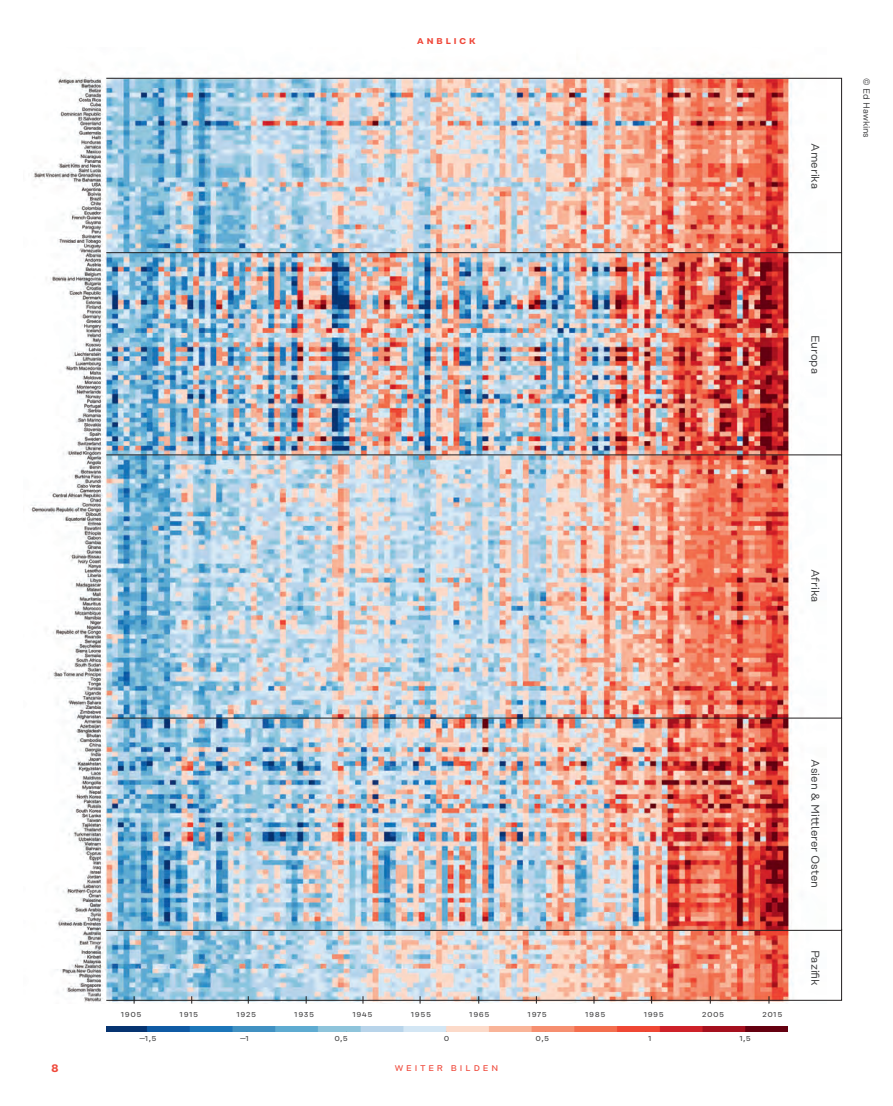
<style>
.page{position:relative;width:893px;height:1106px;background:#fff}
.page>*{position:absolute;margin:0;border:0;box-sizing:border-box;transform-origin:0 0}
.t1{font:600 13.5px "Rational Text";color:#ef4739}
.t2{font:11.25px "Rational Text";color:#3e3e3f}
.t3{font:10.5px "Rational Text";letter-spacing:.22em;color:#ef4739}
.t4{font:600 10.5px "Rational Text";letter-spacing:.22em;color:#ef4739}
.t5{font:9px "Rational Text";letter-spacing:.05em;color:#3e3e3f}
</style>
<div class="page">
<img style="left:30px;top:69px;width:796px;height:934px">
<img style="left:106px;top:718px;width:736px;height:210px">
<hr style="left:892px;top:0;width:1px;height:1106px;background:#ef4739">
<div style="left:106px;top:78px;width:736px;height:175px;border:1px solid #231f20"></div>
<hr style="left:841px;top:253px;width:1px;height:202px;background:#231f20">
<img style="left:106px;top:928px;width:736px;height:73px">
<img style="left:106px;top:1026px;width:682px;height:5px">
<p class="t4" style="left:417px;top:34px;width:61px">anBlIck</p>
<p class="t2" style="left:822px;top:143px;width:47px;rotate:90deg">Amerika</p>
<p class="t5" style="left:872px;top:78px;width:62px;rotate:90deg">© Ed Hawkins</p>
<p class="t2" style="left:822px;top:335px;width:41px;rotate:90deg">Europa</p>
<p class="t2" style="left:822px;top:569px;width:35px;rotate:90deg">Afrika</p>
<p class="t5" style="left:121px;top:1008px;width:22px">1905</p>
<p class="t5" style="left:180px;top:1008px;width:20px">1915</p>
<p class="t5" style="left:236px;top:1008px;width:21px">1925</p>
<p class="t5" style="left:294px;top:1008px;width:21px">1935</p>
<p class="t5" style="left:352px;top:1008px;width:22px">1945</p>
<p class="t5" style="left:411px;top:1008px;width:22px">1955</p>
<p class="t5" style="left:469px;top:1008px;width:22px">1965</p>
<p class="t5" style="left:528px;top:1008px;width:21px">1975</p>
<p class="t5" style="left:585px;top:1008px;width:22px">1985</p>
<p class="t5" style="left:644px;top:1008px;width:22px">1995</p>
<p class="t5" style="left:702px;top:1008px;width:24px">2005</p>
<p class="t5" style="left:762px;top:1008px;width:22px">2015</p>
<p class="t5" style="left:139px;top:1032px;width:19px">–1,5</p>
<p class="t5" style="left:240px;top:1032px;width:11px">–1</p>
<p class="t5" style="left:334px;top:1032px;width:15px">0,5</p>
<p class="t5" style="left:444px;top:1032px;width:7px">0</p>
<p class="t5" style="left:536px;top:1032px;width:15px">0,5</p>
<p class="t5" style="left:648px;top:1032px;width:5px">1</p>
<p class="t5" style="left:739px;top:1032px;width:13px">1,5</p>
<h1 class="t1" style="left:51px;top:1059px;width:9px">8</h1>
<p class="t3" style="left:394px;top:1060px;width:106px">weiter bildeN</p>
<p class="t2" style="left:822px;top:759px;width:130px;rotate:90deg">Asien &amp; Mittlerer Osten</p>
<p class="t2" style="left:822px;top:949px;width:38px;rotate:90deg">Pazifik</p>
</div>
